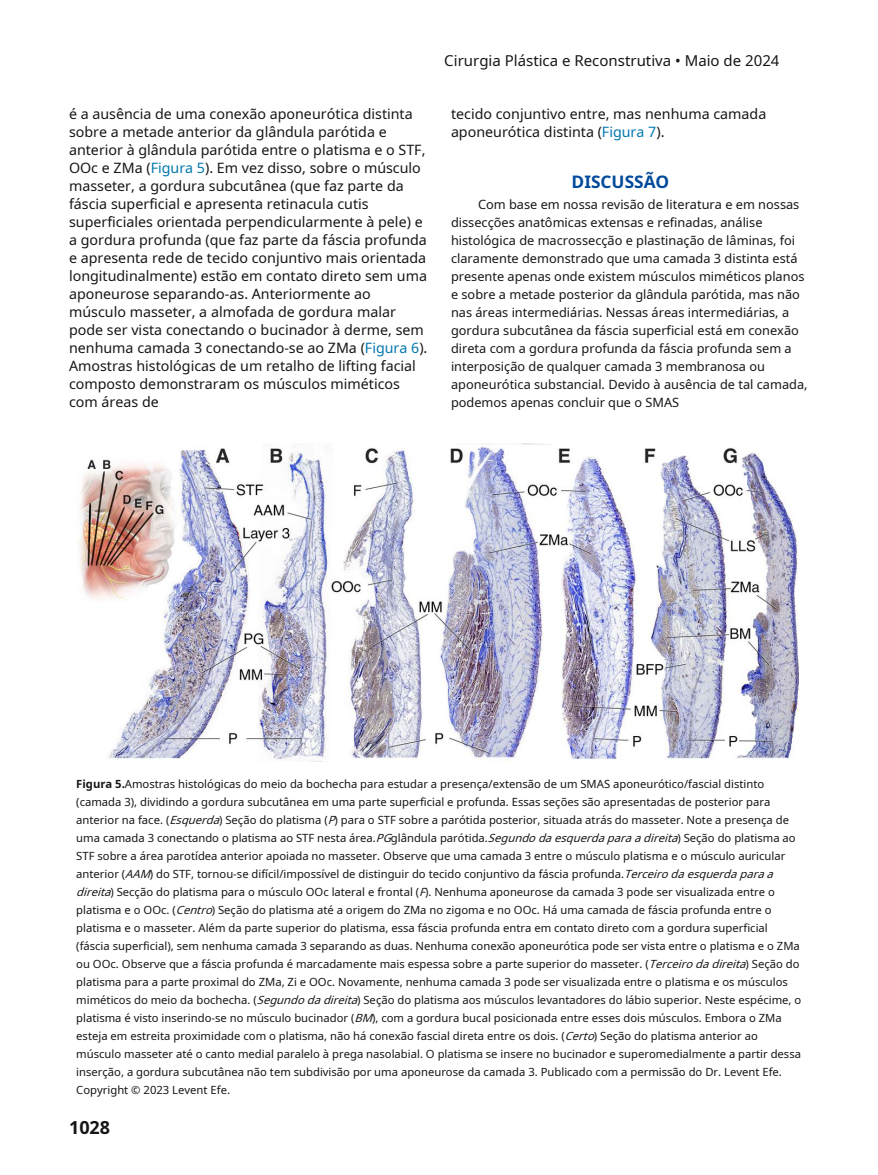
<style>
.page{position:relative;width:878px;height:1175px;background:#fff}
.page>*{position:absolute;margin:0;border:0;box-sizing:border-box;transform-origin:0 0}
.t1{font:700 18px "Noto Sans";color:#171615}
.t2{font:700 17.25px "Noto Sans";color:#00499b}
.t3{font:15px "Noto Sans";color:#171615}
.t4{font:14.25px/18px "Noto Sans";color:#171615}
.t5{font:12.75px/18px "Noto Sans";color:#171615}
.t6{font:11.25px/18px "Noto Sans";color:#171615}
.s1{color:#0078ad}
.s2{font-weight:700}
.s3{font-style:italic}
</style>
<div class="page">
<img style="left:79px;top:443px;width:719px;height:318px">
<h3 class="t3" style="left:444px;top:50px;width:337px">Cirurgia Plástica e Reconstrutiva • Maio de 2024</h3>
<p class="t4" style="left:69px;top:105px;width:360px">é a ausência de uma conexão aponeurótica distinta sobre a metade anterior da glândula parótida e anterior à glândula parótida entre o platisma e o STF, OOc e ZMa (<span class="s1">Figura 5</span>). Em vez disso, sobre o músculo masseter, a gordura subcutânea (que faz parte da fáscia superficial e apresenta retinacula cutis superficiales orientada perpendicularmente à pele) e a gordura profunda (que faz parte da fáscia profunda e apresenta rede de tecido conjuntivo mais orientada longitudinalmente) estão em contato direto sem uma aponeurose separando-as. Anteriormente ao músculo masseter, a almofada de gordura malar pode ser vista conectando o bucinador à derme, sem nenhuma camada 3 conectando-se ao ZMa (<span class="s1">Figura 6</span>).<br>Amostras histológicas de um retalho de lifting facial composto demonstraram os músculos miméticos com áreas de</p>
<p class="t4" style="left:451px;top:105px;width:317px">tecido conjuntivo entre, mas nenhuma camada aponeurótica distinta (<span class="s1">Figura 7</span>).</p>
<h2 class="t2" style="left:571px;top:170px;width:99px">DISCUSSÃO</h2>
<p class="t5" style="left:451px;top:195px;width:358px;text-indent:27px">Com base em nossa revisão de literatura e em nossas dissecções anatômicas extensas e refinadas, análise histológica de macrossecção e plastinação de lâminas, foi claramente demonstrado que uma camada 3 distinta está presente apenas onde existem músculos miméticos planos e sobre a metade posterior da glândula parótida, mas não nas áreas intermediárias. Nessas áreas intermediárias, a gordura subcutânea da fáscia superficial está em conexão direta com a gordura profunda da fáscia profunda sem a interposição de qualquer camada 3 membranosa ou aponeurótica substancial. Devido à ausência de tal camada, podemos apenas concluir que o SMAS</p>
<p class="t6" style="left:76px;top:774px;width:726px"><span class="s2">Figura 5.</span>Amostras histológicas do meio da bochecha para estudar a presença/extensão de um SMAS aponeurótico/fascial distinto (camada 3), dividindo a gordura subcutânea em uma parte superficial e profunda. Essas seções são apresentadas de posterior para anterior na face. (<span class="s3">Esquerda</span>) Seção do platisma (<span class="s3">P</span>) para o STF sobre a parótida posterior, situada atrás do masseter. Note a presença de uma camada 3 conectando o platisma ao STF nesta área.<span class="s3">PG</span>glândula parótida.<span class="s3">Segundodaesquerdaparaadireita</span>) Seção do platisma ao STF sobre a área parotídea anterior apoiada no masseter. Observe que uma camada 3 entre o músculo platisma e o músculo auricular anterior (<span class="s3">AAM</span>) do STF, tornou-se difícil/impossível de distinguir do tecido conjuntivo da fáscia profunda.<span class="s3">Terceirodaesquerdaparaa direita</span>) Secção do platisma para o músculo OOc lateral e frontal (<span class="s3">F</span>). Nenhuma aponeurose da camada 3 pode ser visualizada entre o platisma e o OOc. (<span class="s3">Centro</span>) Seção do platisma até a origem do ZMa no zigoma e no OOc. Há uma camada de fáscia profunda entre o platisma e o masseter. Além da parte superior do platisma, essa fáscia profunda entra em contato direto com a gordura superficial (fáscia superficial), sem nenhuma camada 3 separando as duas. Nenhuma conexão aponeurótica pode ser vista entre o platisma e o ZMa ou OOc. Observe que a fáscia profunda é marcadamente mais espessa sobre a parte superior do masseter. (<span class="s3">Terceirodadireita</span>) Seção do platisma para a parte proximal do ZMa, Zi e OOc. Novamente, nenhuma camada 3 pode ser visualizada entre o platisma e os músculos miméticos do meio da bochecha. (<span class="s3">Segundodadireita</span>) Seção do platisma aos músculos levantadores do lábio superior. Neste espécime, o platisma é visto inserindo-se no músculo bucinador (<span class="s3">BM</span>), com a gordura bucal posicionada entre esses dois músculos. Embora o ZMa esteja em estreita proximidade com o platisma, não há conexão fascial direta entre os dois. (<span class="s3">Certo</span>) Seção do platisma anterior ao músculo masseter até o canto medial paralelo à prega nasolabial. O platisma se insere no bucinador e superomedialmente a partir dessa inserção, a gordura subcutânea não tem subdivisão por uma aponeurose da camada 3. Publicado com a permissão do Dr. Levent Efe.<br>Copyright © 2023 Levent Efe.</p>
<h1 class="t1" style="left:69px;top:1115px;width:43px">1028</h1>
</div>
